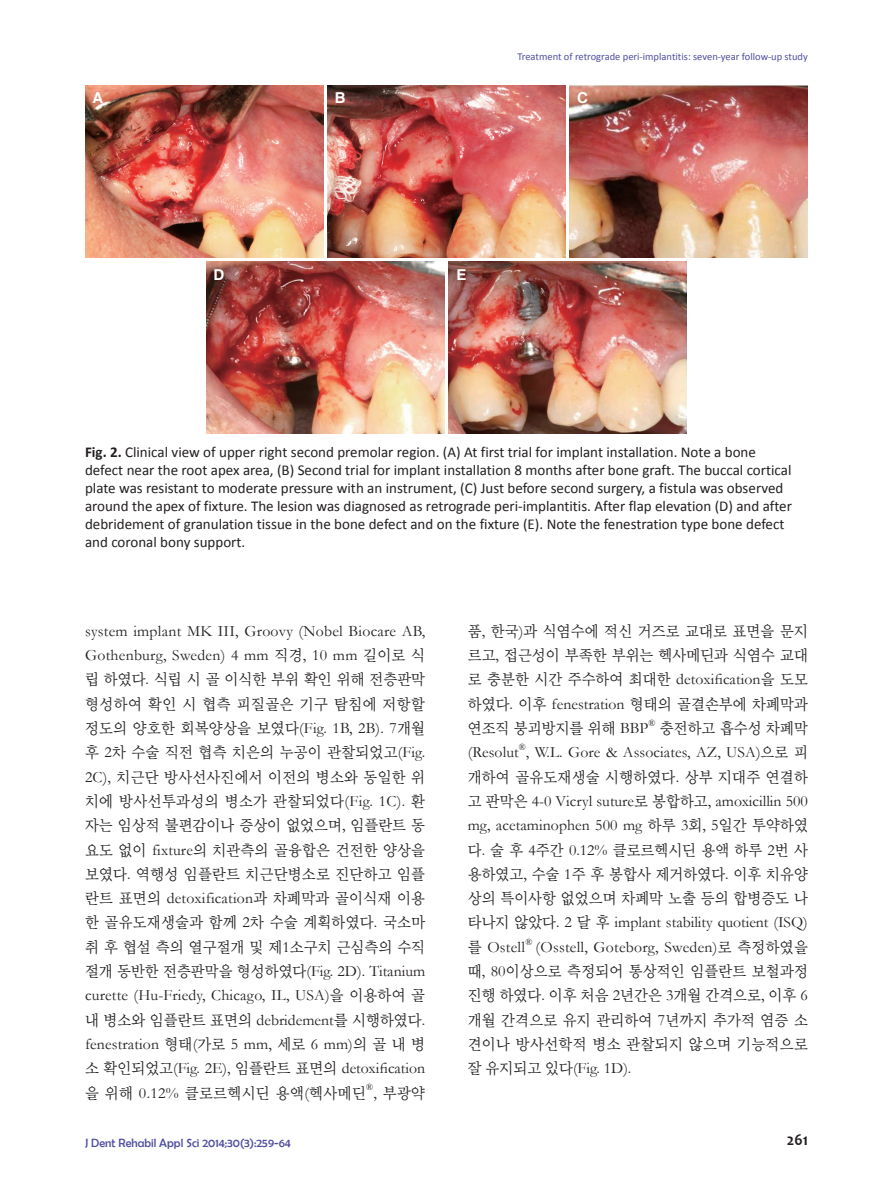
<style>
.page{position:relative;width:893px;height:1191px;background:#fff}
.page>*{position:absolute;margin:0;border:0;box-sizing:border-box;transform-origin:0 0}
.t1{font:700 16.5px "Candara";color:#231f20;scale:.95 1}
.t2{font:15.75px/24.3px "Bareun Batang L";letter-spacing:.005em;color:#231f20;text-align:justify;scale:.96 1}
.t3{font:15.75px/24.3px "Garamond";letter-spacing:.005em;color:#231f20}
.t4{font:15px/18px "Calibri";color:#231f20}
.t5{font:700 15px "Helvetica";color:#fff}
.t6{font:12px "Berlin Sans FB";color:#504fa1}
.t7{font:10.5px "Calibri";color:#504fa1}
.t8{font:9.15px "Garamond";color:#231f20}
.s1{font-weight:700}
.s2{font-family:"Bareun Batang L"}
.s3{font-family:"Garamond"}
</style>
<div class="page">
<img style="left:85px;top:85px;width:238px;height:172px">
<img style="left:327px;top:85px;width:239px;height:172px">
<img style="left:570px;top:85px;width:238px;height:172px">
<img style="left:206px;top:262px;width:238px;height:171px">
<img style="left:449px;top:262px;width:238px;height:172px">
<p class="t7" style="left:517px;top:50px;width:292px">Treatment of retrograde peri-implantitis: seven-year follow-up study</p>
<p class="t5" style="left:92px;top:89px;width:12px">A</p>
<p class="t5" style="left:335px;top:89px;width:12px">B</p>
<p class="t5" style="left:577px;top:89px;width:12px">C</p>
<p class="t5" style="left:214px;top:265px;width:12px">D</p>
<p class="t5" style="left:456px;top:265px;width:12px">E</p>
<p class="t4" style="left:85px;top:442px;width:708px"><span class="s1">Fig. 2.</span> Clinical view of upper right second premolar region. (A) At first trial for implant installation. Note a bone defect near the root apex area, (B) Second trial for implant installation 8 months after bone graft. The buccal cortical plate was resistant to moderate pressure with an instrument, (C) Just before second surgery, a fistula was observed around the apex of fixture. The lesion was diagnosed as retrograde peri-implantitis. After flap elevation (D) and after debridement of granulation tissue in the bone defect and on the fixture (E). Note the fenestration type bone defect and coronal bony support.</p>
<p class="t3" style="left:85px;top:618px;width:342px">system implant MK III, Groovy (Nobel Biocare AB,<br>Gothenburg, Sweden) 4 mm <span class="s2">직경</span>, 10 mm <span class="s2">길이로 식</span></p>
<p class="t2" style="left:85px;top:667px;width:356px">립 하였다<span class="s3">.</span> 식립 시 골 이식한 부위 확인 위해 전층판막 형성하여 확인 시 협측 피질골은 기구 탐침에 저항할 정도의 양호한 회복양상을 보였다<span class="s3">(Fig. 1B, 2B). 7</span>개월 후 <span class="s3">2</span>차 수술 직전 협측 치은의 누공이 관찰되었고<span class="s3">(Fig.<br>2C),</span> 치근단 방사선사진에서 이전의 병소와 동일한 위 치에 방사선투과성의 병소가 관찰되었다<span class="s3">(Fig. 1C).</span> 환 자는 임상적 불편감이나 증상이 없었으며<span class="s3">,</span> 임플란트 동 요도 없이 <span class="s3">fixture</span>의 치관측의 골융합은 건전한 양상을 보였다<span class="s3">.</span> 역행성 임플란트 치근단병소로 진단하고 임플 란트 표면의 <span class="s3">detoxification</span>과 차폐막과 골이식재 이용 한 골유도재생술과 함께 <span class="s3">2</span>차 수술 계획하였다<span class="s3">.</span> 국소마 취 후 협설 측의 열구절개 및 제<span class="s3">1</span>소구치 근심측의 수직</p>
<p class="t3" style="left:85px;top:958px;width:342px"><span class="s2">절개 동반한 전층판막을 형성하였다</span>(Fig. 2D). Titanium curette (Hu-Friedy, Chicago, IL, USA)<span class="s2">을 이용하여 골</span></p>
<p class="t2" style="left:85px;top:1007px;width:356px">내 병소와 임플란트 표면의 <span class="s3">debridement</span>를 시행하였다<span class="s3">.</span></p>
<p class="t3" style="left:85px;top:1031px;width:342px">fenestration <span class="s2">형태</span>(<span class="s2">가로</span> 5 mm, <span class="s2">세로</span> 6 mm)<span class="s2">의 골 내 병 소 확인되었고</span>(Fig. 2E), <span class="s2">임플란트 표면의</span> detoxification</p>
<p class="t2" style="left:85px;top:1080px;width:294px">을 위해 <span class="s3">0.12%</span> 클로르헥시딘 용액<span class="s3">(</span>헥사메딘</p>
<p class="t8" style="left:366px;top:1081px;width:8px">®</p>
<p class="t2" style="left:373px;top:1080px;width:55px"><span class="s3">,</span> 부광약</p>
<p class="t2" style="left:468px;top:619px;width:356px">품<span class="s3">,</span> 한국<span class="s3">)</span>과 식염수에 적신 거즈로 교대로 표면을 문지 르고<span class="s3">,</span> 접근성이 부족한 부위는 헥사메딘과 식염수 교대 로 충분한 시간 주수하여 최대한 <span class="s3">detoxification</span>을 도모 하였다<span class="s3">.</span> 이후 <span class="s3">fenestration</span> 형태의 골결손부에 차폐막과 연조직 붕괴방지를 위해 <span class="s3">BBP</span></p>
<p class="t8" style="left:648px;top:716px;width:8px">®</p>
<p class="t2" style="left:660px;top:716px;width:156px">충전하고 흡수성 차폐막</p>
<p class="t8" style="left:519px;top:741px;width:8px">®</p>
<p class="t3" style="left:526px;top:740px;width:283px">, W.L. Gore &amp; Associates, AZ, USA)<span class="s2">으로 피</span></p>
<p class="t2" style="left:468px;top:764px;width:356px">개하여 골유도재생술 시행하였다<span class="s3">.</span> 상부 지대주 연결하</p>
<p class="t3" style="left:468px;top:788px;width:342px"><span class="s2">고 판막은</span> 4-0 Vicryl suture<span class="s2">로 봉합하고</span>, amoxicillin 500 mg, acetaminophen 500 mg <span class="s2">하루</span> 3<span class="s2">회</span>, 5<span class="s2">일간 투약하였</span></p>
<p class="t2" style="left:468px;top:837px;width:356px">다<span class="s3">.</span> 술 후 <span class="s3">4</span>주간 <span class="s3">0.12%</span> 클로르헥시딘 용액 하루 <span class="s3">2</span>번 사 용하였고<span class="s3">,</span> 수술 <span class="s3">1</span>주 후 봉합사 제거하였다<span class="s3">.</span> 이후 치유양 상의 특이사항 없었으며 차폐막 노출 등의 합병증도 나</p>
<p class="t3" style="left:468px;top:910px;width:342px"><span class="s2">타나지 않았다</span>. 2 <span class="s2">달 후</span> implant stability quotient (ISQ) <span class="s2">를</span> Ostell</p>
<p class="t3" style="left:468px;top:740px;width:53px">(Resolut</p>
<p class="t8" style="left:525px;top:935px;width:8px">®</p>
<p class="t3" style="left:536px;top:934px;width:274px">(Osstell, Goteborg, Sweden)<span class="s2">로 측정하였을</span></p>
<p class="t2" style="left:468px;top:959px;width:356px">때<span class="s3">, 80</span>이상으로 측정되어 통상적인 임플란트 보철과정 진행 하였다<span class="s3">.</span> 이후 처음 <span class="s3">2</span>년간은 <span class="s3">3</span>개월 간격으로<span class="s3">,</span> 이후 <span class="s3">6 </span>개월 간격으로 유지 관리하여 <span class="s3">7</span>년까지 추가적 염증 소 견이나 방사선학적 병소 관찰되지 않으며 기능적으로</p>
<p class="t3" style="left:468px;top:1055px;width:165px"><span class="s2">잘 유지되고 있다</span>(Fig. 1D).</p>
<p class="t6" style="left:85px;top:1135px;width:207px">J Dent Rehabil Appl Sci 2014;30(3):259-64</p>
<p class="t1" style="left:787px;top:1130px;width:24px">261</p>
</div>
